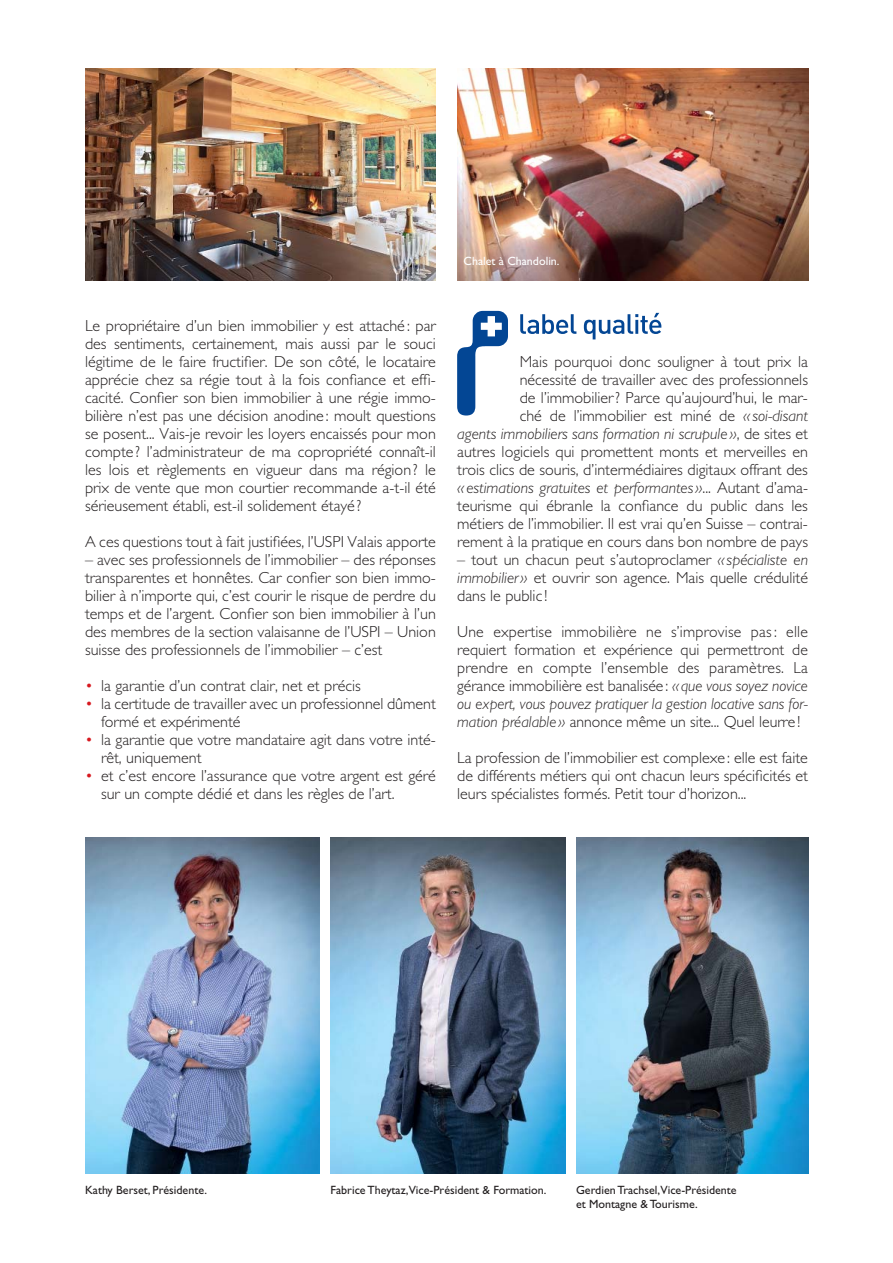
<style>
.page{position:relative;width:893px;height:1263px;background:#fff}
.page>*{position:absolute;margin:0;border:0;box-sizing:border-box;transform-origin:0 0}
.t1{font:300 16.05px/18px "Gill Sans";color:#231f20;text-align:justify}
.t2{font:12px/13.5px "Gill Sans";color:#231f20}
.t3{font:12px "Gill Sans";color:#fff}
.s1{color:#d71920}
.s2{font-style:italic}
</style>
<div class="page">
<svg style="left:457px;top:311px;width:51px;height:105px"></svg>
<svg style="left:520px;top:314px;width:56px;height:20px"></svg>
<svg style="left:584px;top:313px;width:77px;height:26px"></svg>
<img style="left:85px;top:838px;width:235px;height:336px">
<img style="left:331px;top:838px;width:234px;height:336px">
<img style="left:576px;top:838px;width:232px;height:336px">
<img style="left:85px;top:68px;width:351px;height:213px">
<img style="left:457px;top:68px;width:351px;height:213px">
<p class="t3" style="left:463px;top:257px;width:98px">Chalet à Chandolin.</p>
<p class="t1" style="left:85px;top:318px;width:352px">Le propriétaire d’un bien immobilier y est attaché : par des sentiments, certainement, mais aussi par le souci légitime de le faire fructifier. De son côté, le locataire apprécie chez sa régie tout à la fois confiance et effi&shy;cacité. Confier son bien immobilier à une régie immo&shy;bilière n’est pas une décision anodine : moult questions se posent... Vais-je revoir les loyers encaissés pour mon compte ? l’administrateur de ma copropriété connaît-il les lois et règlements en vigueur dans ma région ? le prix de vente que mon courtier recommande a-t-il été sérieusement établi, est-il solidement étayé ?</p>
<p class="t1" style="left:85px;top:534px;width:352px">A ces questions tout à fait justifiées, l’USPI Valais apporte</p>
<p class="t1" style="left:85px;top:552px;width:352px">– avec ses professionnels de l’immobilier – des réponses transparentes et honnêtes. Car confier son bien immo&shy;bilier à n’importe qui, c’est courir le risque de perdre du temps et de l’argent. Confier son bien immobilier à l’un des membres de la section valaisanne de l’USPI – Union suisse des professionnels de l’immobilier – c’est</p>
<p class="t1" style="left:85px;top:678px;width:277px"><span class="s1">•</span> la garantie d’un contrat clair, net et précis</p>
<p class="t1" style="left:101px;top:696px;width:336px;text-indent:-16px"><span class="s1">•</span> la certitude de travailler avec un professionnel dûment formé et expérimenté</p>
<p class="t1" style="left:101px;top:732px;width:336px;text-indent:-16px"><span class="s1">•</span> la garantie que votre mandataire agit dans votre inté&shy;rêt, uniquement</p>
<p class="t1" style="left:101px;top:768px;width:336px;text-indent:-16px"><span class="s1">•</span> et c’est encore l’assurance que votre argent est géré sur un compte dédié et dans les règles de l’art.</p>
<p class="t1" style="left:457px;top:354px;width:352px;text-align:right">Mais pourquoi donc souligner à tout prix la<br>nécessité de travailler avec des professionnels<br>de l’immobilier ? Parce qu’aujourd’hui, le mar-<br>ché de l’immobilier est miné de <span class="s2">« soi-disant<br>agents immobiliers sans formation ni scrupule »</span>, de sites et autres logiciels qui promettent monts et merveilles en trois clics de souris, d’intermédiaires digitaux offrant des <span class="s2">« estimations gratuites et performantes »</span>... Autant d’ama&shy;teurisme qui ébranle la confiance du public dans les métiers de l’immobilier. Il est vrai qu’en Suisse – contrai&shy;rement à la pratique en cours dans bon nombre de pays</p>
<p class="t1" style="left:457px;top:552px;width:352px">– tout un chacun peut s’autoproclamer <span class="s2">« spécialiste en immobilier »</span> et ouvrir son agence. Mais quelle crédulité dans le public !</p>
<p class="t1" style="left:457px;top:624px;width:352px">Une expertise immobilière ne s’improvise pas : elle requiert formation et expérience qui permettront de prendre en compte l’ensemble des paramètres. La gérance immobilière est banalisée : <span class="s2">« que vous soyez novice ou expert, vous pouvez pratiquer la gestion locative sans for&shy;mation préalable »</span> annonce même un site... Quel leurre !</p>
<p class="t1" style="left:457px;top:750px;width:352px">La profession de l’immobilier est complexe : elle est faite de différents métiers qui ont chacun leurs spécificités et leurs spécialistes formés. Petit tour d’horizon...</p>
<p class="t2" style="left:85px;top:1185px;width:123px">Kathy Berset, Présidente.</p>
<p class="t2" style="left:331px;top:1185px;width:217px">Fabrice Theytaz,Vice-Président &amp; Formation.</p>
<p class="t2" style="left:576px;top:1185px;width:162px">Gerdien Trachsel,Vice-Présidente et Montagne &amp; Tourisme.</p>
</div>
